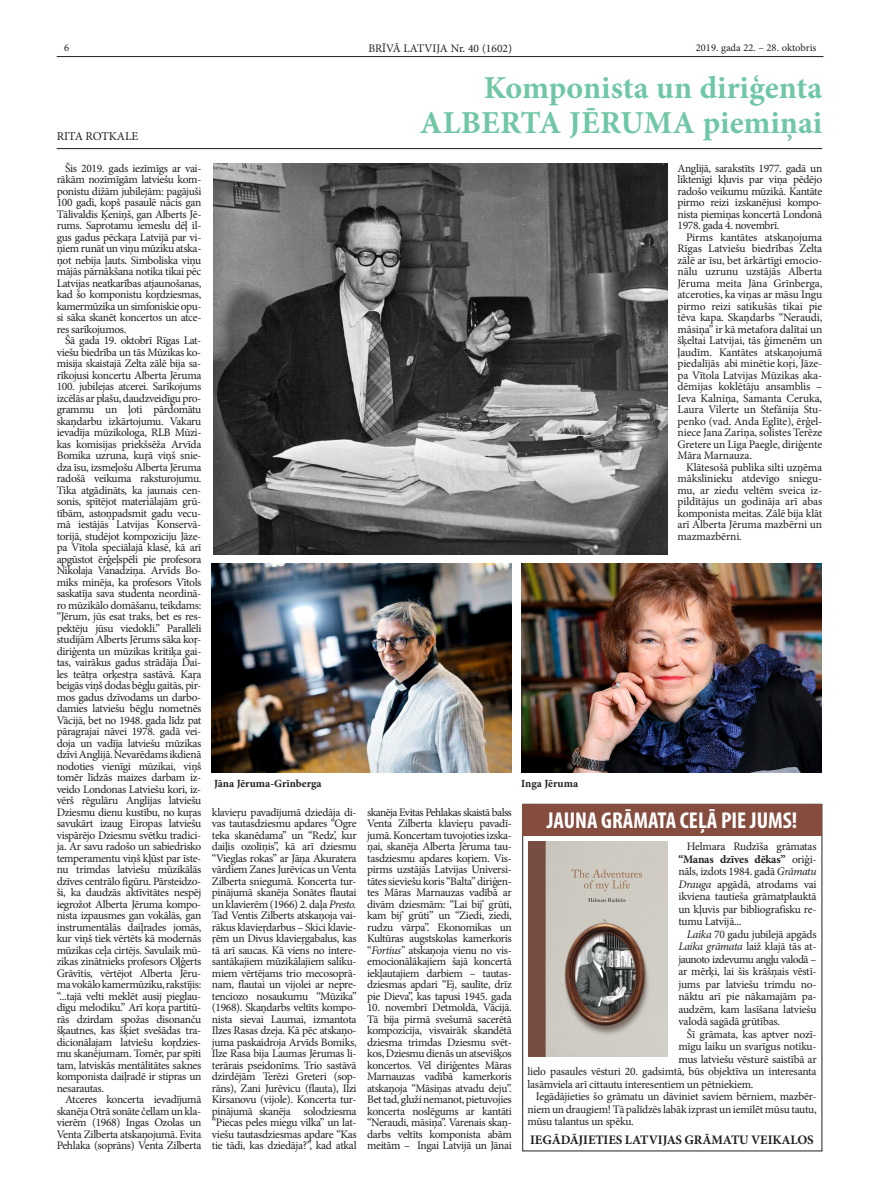
<style>
.page{position:relative;width:879px;height:1191px;background:#fff}
.page>*{position:absolute;margin:0;border:0;box-sizing:border-box;transform-origin:0 0}
.t1{font:700 32px/35px "Minion Pro";color:#70c7a5;text-align:right}
.t2{font:700 condensed 23px "Myriad Pro";color:#fff}
.t3{font:700 13px "Minion Pro";letter-spacing:-.01em;color:#231f20}
.t4{font:12px "Minion Pro";letter-spacing:-.005em;color:#231f20}
.t5{font:11.5px/11.5px "Minion Pro";letter-spacing:-.03em;color:#231f20;text-align:justify}
.t6{font:11.5px/11.5px "Minion Pro";letter-spacing:-.01em;color:#231f20}
.t7{font:11.5px "Minion Pro";color:#231f20}
.t8{font:700 11px "Minion Pro";letter-spacing:-.005em;color:#231f20}
.t9{font:10.5px "Minion Pro";color:#231f20}
.s1{font-style:italic}
.s2{font-weight:700}
</style>
<div class="page">
<hr style="left:57px;top:56px;width:766px;height:1px;background:#231f20">
<hr style="left:57px;top:148px;width:765px;height:1px;background:#231f20">
<img style="left:213px;top:163px;width:454px;height:391px">
<img style="left:521px;top:563px;width:300px;height:209px">
<img style="left:212px;top:563px;width:300px;height:209px">
<img style="left:529px;top:842px;width:138px;height:214px">
<div style="left:523px;top:804px;width:299px;height:31px;background:#864d3f"></div>
<p class="t9" style="left:64px;top:41px;width:7px">6</p>
<p class="t7" style="left:368px;top:40px;width:145px">BRĪVĀ LATVIJA Nr. 40 (1602)</p>
<p class="t9" style="left:696px;top:41px;width:122px">2019. gada 22. – 28. oktobris</p>
<p class="t4" style="left:57px;top:128px;width:83px">Rita Rotkale</p>
<p class="t5" style="left:57px;top:162px;width:146px;text-align:left;text-indent:8px">Šis 2019. gads iezīmīgs ar vai&shy;rākām nozīmīgām latviešu kom&shy;ponistu dižām jubilejām: pagājuši<br>100 gadi, kopš pasaulē nācis gan<br>Tālivaldis Ķeniņš, gan Alberts Jē&shy;rums. Saprotamu iemeslu dēļ il-- gus gadus pēckaŗa Latvijā par vi&shy;ņiem runāt un viņu mūziku atska&shy;ņot nebija ļauts. Simboliska viņu mājās pārnākšana notika tikai pēc<br>Latvijas neatkarības atjaunošanas, kad šo komponistu koŗdziesmas, kamermūzika un simfoniskie opu&shy;si sāka skanēt koncertos un atce-- res sarīkojumos.</p>
<p class="t5" style="left:57px;top:335px;width:146px;text-align:left;text-indent:9px">Šā gada 19. oktobrī Rīgas Lat&shy;viešu biedrība un tās Mūzikas ko&shy;misija skaistajā Zelta zālē bija sa&shy;rīkojusi koncertu Alberta Jēruma 100. jubilejas atcerei. Sarīkojums izcēlās ar plašu, daudzveidīgu pro&shy;grammu un ļoti pārdomātu skaņdarbu izkārtojumu. Vakaru ievadīja mūzikologa, RLB Mūzi&shy;kas komisijas priekšsēža Arvīda Bomika uzruna, kuŗā viņš snie-- dza īsu, izsmeļošu Alberta Jēruma radošā veikuma raksturojumu.<br>Tika atgādināts, ka jaunais cen&shy;sonis, spītējot materiālajām grū&shy;tībām, astoņpadsmit gadu vecu&shy;mā iestājās Latvijas Konservā&shy;torijā, studējot kompoziciju Jāze-- pa Vītola speciālajā klasē, kā arī apgūstot ērģeļspēli pie profesora Nikolaja Vanadziņa. Arvīds Bo&shy;miks minēja, ka profesors Vītols saskatīja sava studenta neordinā-- ro mūzikālo domāšanu, teikdams: “Jērum, jūs esat traks, bet es res&shy;pektēju jūsu viedokli.” Parallēli studijām Alberts Jērums sāka koŗ&shy;diriģenta un mūzikas kritiķa gai&shy;tas, vairākus gadus strādāja Dai-- les teātŗa orķestŗa sastāvā. Kaŗa beigās viņš dodas bēgļu gaitās, pir&shy;mos gadus dzīvodams un darbo&shy;damies latviešu bēgļu nometnēs Vācijā, bet no 1948. gada līdz pat pāragrajai nāvei 1978. gadā vei&shy;doja un vadīja latviešu mūzikas dzīvi Anglijā. Nevarēdams ikdienā nodoties vienīgi mūzikai, viņš tomēr līdzās maizes darbam iz&shy;veido Londonas Latviešu kori, iz&shy;vērš rēgulāru Anglijas latviešu Dziesmu dienu kustību, no kuŗas savukārt izaug Eiropas latviešu vispārējo Dziesmu svētku tradici&shy;ja. Ar savu radošo un sabiedrisko temperamentu viņš kļūst par īste&shy;nu trimdas latviešu mūzikālās dzīves centrālo figūru. Pārsteidzo&shy;ši, ka daudzās aktīvitātes nespēj iegrožot Alberta Jēruma kompo&shy;nista izpausmes gan vokālās, gan instrumentālās daiļrades jomās, kur viņš tiek vērtēts kā modernās mūzikas ceļa cirtējs. Savulaik mū&shy;zikas zinātnieks profesors Oļģerts Grāvītis, vērtējot Alberta Jēru-- ma vokālo kamermūziku, rakstījis: “...tajā velti meklēt ausij pieglau&shy;dīgu melodiku.” Arī koŗa partitū&shy;rās dzirdam spožas disonanču šķautnes, kas šķiet svešādas tra&shy;dicionālajam latviešu koŗdzies-- mu skanējumam. Tomēr, par spīti tam, latviskās mentālitātes saknes komponista daiļradē ir stipras un nesarautas.</p>
<p class="t5" style="left:57px;top:1094px;width:146px;text-indent:8px">Atceres koncerta ievadījumā skanēja Otrā sonāte čellam un kla&shy;vierēm (1968) Ingas Ozolas un Venta Zilberta atskaņojumā. Evita Pehlaka (soprāns) Venta Zilberta</p>
<h1 class="t1" style="left:420px;top:70px;width:404px">Komponista un diriģenta<br>Alberta Jēruma piemiņai</h1>
<p class="t5" style="left:677px;top:162px;width:146px">Anglijā, sarakstīts 1977. gadā un liktenīgi kļuvis par viņa pēdējo radošo veikumu mūzikā. Kantāte pirmo reizi izskanējusi kompo&shy;nista piemiņas koncertā Londonā 1978. gada 4. novembrī.</p>
<p class="t5" style="left:677px;top:231px;width:146px;text-indent:9px">Pirms kantātes atskaņojuma Rīgas Latviešu biedrības Zelta zālē ar īsu, bet ārkārtīgi emocio&shy;nālu uzrunu uzstājās Alberta Jēruma meita Jāna Grīnberga, atceroties, ka viņas ar māsu Ingu pirmo reizi satikušās tikai pie tēva kapa. Skaņdarbs “Neraudi, māsiņa” ir kā metafora dalītai un šķeltai Latvijai, tās ģimenēm un ļaudīm. Kantātes atskaņojumā piedalījās abi minētie koŗi, Jāze&shy;pa Vītola Latvijas Mūzikas aka&shy;dēmijas koklētāju ansamblis – Ieva Kalniņa, Samanta Ceruka, Laura Vilerte un Stefānija Stu&shy;penko (vad. Anda Eglīte), ērģel&shy;niece Jana Zariņa, solistes Terēze Gretere un Līga Paegle, diriģente Māra Marnauza.</p>
<p class="t6" style="left:677px;top:461px;width:146px;text-indent:8px">Klātesošā publika silti uzņēma mākslinieku atdevīgo sniegu-- mu, ar ziedu veltēm sveica iz&shy;pildītājus un godināja arī abas komponista meitas. Zālē bija klāt arī Alberta Jēruma mazbērni un mazmazbērni.</p>
<p class="t8" style="left:214px;top:776px;width:109px">Jāna Jēruma-Grīnberga</p>
<p class="t8" style="left:521px;top:776px;width:58px">Inga Jēruma</p>
<h2 class="t2" style="left:547px;top:806px;width:252px">JAUNA GRĀMATA CEĻĀ PIE JUMS!</h2>
<p class="t5" style="left:212px;top:806px;width:146px">klavieŗu pavadījumā dziedāja di&shy;vas tautasdziesmu apdares “Ogre teka skanēdama” un “Redz’, kur daiļis ozoliņis”, kā arī dziesmu “Vieglas rokas” ar Jāņa Akuratera vārdiem Zanes Jurēvicas un Venta Zilberta sniegumā. Koncerta tur&shy;pinājumā skanēja Sonātes flautai un klavierēm (1966) 2. daļa <span class="s1">Presto.<br></span>Tad Ventis Zilberts atskaņoja vai&shy;rākus klavieŗdarbus – Skici klavie&shy;ŗēm un Divus klavieŗgabalus, kas tā arī saucas. Kā viens no intere&shy;santākajiem mūzikālajiem saliku&shy;miem vērtējams trio mecosoprā&shy;nam, flautai un vijolei ar nepre&shy;tenciozo nosaukumu “Mūzika” (1968). Skaņdarbs veltīts kompo&shy;nista sievai Laumai, izmantota Ilzes Rasas dzeja. Kā pēc atskaņo&shy;juma paskaidroja Arvīds Bomiks, Ilze Rasa bija Laumas Jērumas li&shy;terārais pseidonīms. Trio sastāvā dzirdējām Terēzi Greteri (sop&shy;rāns), Zani Jurēvicu (flauta), Ilzi Kirsanovu (vijole). Koncerta tur&shy;pinājumā skanēja solodziesma “Piecas peles miegu vilka” un lat&shy;viešu tautasdziesmas apdare “Kas tie tādi, kas dziedāja?”, kad atkal</p>
<p class="t5" style="left:367px;top:806px;width:146px">skanēja Evitas Pehlakas skaistā balss Venta Zilberta klavieŗu pavadī&shy;jumā. Koncertam tuvojoties izska&shy;ņai, skanēja Alberta Jēruma tau&shy;tasdziesmu apdares koŗiem. Vis&shy;pirms uzstājās Latvijas Universi&shy;tātes sieviešu koris “Balta” diriģen&shy;tes Māras Marnauzas vadībā ar divām dziesmām: “Lai bij’ grūti, kam bij’ grūti” un “Ziedi, ziedi, rudzu vārpa”. Ekonomikas un Kultūras augstskolas kamerkoris “<span class="s1">Fortius”</span> atskaņoja vienu no vis&shy;emocionālākajiem šajā koncertā iekļautajiem darbiem – tautas&shy;dziesmas apdari “Ej, saulīte, drīz pie Dieva”, kas tapusi 1945. gada</p>
<p class="t5" style="left:678px;top:840px;width:140px;line-height:12.5px;text-indent:8px">Helmara Rudzīša grāmatas <span class="s2">“Manas dzīves dēkas”</span> oriģi&shy;nāls, izdots 1984. gadā <span class="s1">Grāmatu Drauga</span> apgādā, atrodams vai ikviena tautieša grāmatplauktā un kļuvis par bibliografisku re&shy;tumu Latvijā...</p>
<p class="t5" style="left:678px;top:928px;width:140px;line-height:12.5px;text-indent:8px"><span class="s1">Laika</span> 70 gadu jubilejā apgāds <span class="s1">Laika grāmata</span> laiž klajā tās at&shy;jaunoto izdevumu angļu valodā – ar mērķi, lai šis krāšņais vēstī&shy;jums par latviešu trimdu no&shy;nāktu arī pie nākamajām pa&shy;audzēm, kam lasīšana latviešu valodā sagādā grūtības.</p>
<p class="t5" style="left:687px;top:1028px;width:131px">Šī grāmata, kas aptver nozī-</p>
<p class="t5" style="left:678px;top:1041px;width:140px">mīgu laiku un svarīgus notiku-</p>
<p class="t5" style="left:678px;top:1053px;width:140px">mus latviešu vēsturē saistībā ar</p>
<p class="t5" style="left:527px;top:1066px;width:291px">lielo pasaules vēsturi 20. gadsimtā, būs objektīva un interesanta</p>
<p class="t5" style="left:527px;top:1078px;width:228px">lasāmviela arī cittautu interesentiem un pētniekiem.</p>
<p class="t5" style="left:536px;top:1091px;width:282px">Iegādājieties šo grāmatu un dāviniet saviem bērniem, mazbēr-</p>
<p class="t5" style="left:527px;top:1103px;width:291px">niem un draugiem! Tā palīdzēs labāk izprast un iemīlēt mūsu tautu,</p>
<p class="t5" style="left:527px;top:1116px;width:108px">mūsu talantus un spēku.</p>
<p class="t3" style="left:530px;top:1130px;width:110px">Iegādājieties Latvijas</p>
<p class="t3" style="left:684px;top:1130px;width:38px">grāmat</p>
<p class="t3" style="left:739px;top:1130px;width:37px">u veikalos</p>
<p class="t5" style="left:367px;top:1002px;width:146px">10. novembrī Detmoldā, Vācijā.<br>Tā bija pirmā svešumā sacerētā kompozicija, visvairāk skandētā dziesma trimdas Dziesmu svēt&shy;kos, Dziesmu dienās un atsevišķos koncertos. Vēl diriģentes Māras Marnauzas vadībā kamerkoris atskaņoja “Māsiņas atvadu deju”.<br>Bet tad, gluži nemanot, pietuvojies koncerta noslēgums ar kantāti “Neraudi, māsiņa”. Varenais skaņ&shy;darbs veltīts komponista abām meitām – Ingai Latvijā un Jānai</p>
</div>
